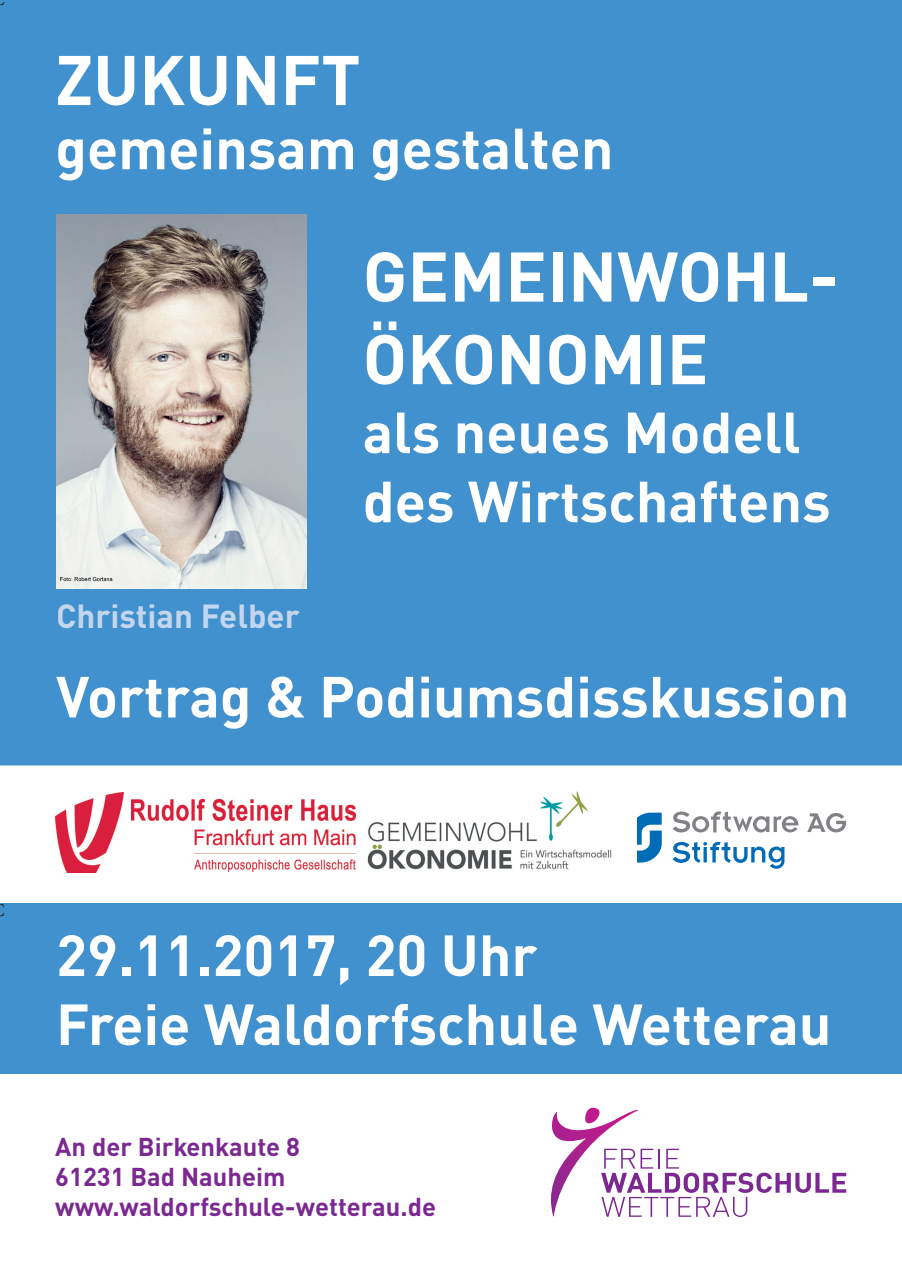
<style>
.page{position:relative;width:902px;height:1272px;background:#fff}
.page>*{position:absolute;margin:0;border:0;box-sizing:border-box;transform-origin:0 0}
.t1{font:700 69px/82.5px "DINOT";color:#fff}
.t2{font:700 57px/69px "DINOT";color:#fff}
.t3{font:700 33px "DINOT";color:#c4d6ee}
.t4{font:700 25.5px/30px "DINOT";color:#7b2991}
</style>
<div class="page">
<div style="left:0;top:902px;width:901px;height:171px;background:#4091ce"></div>
<div style="left:0;top:0;width:901px;height:765px;background:#4091ce"></div>
<img style="left:55px;top:792px;width:68px;height:80px">
<img style="left:132px;top:799px;width:223px;height:72px">
<img style="left:367px;top:791px;width:245px;height:79px">
<svg style="left:637px;top:812px;width:24px;height:50px"></svg>
<svg style="left:672px;top:811px;width:126px;height:21px"></svg>
<svg style="left:807px;top:813px;width:39px;height:19px"></svg>
<svg style="left:672px;top:841px;width:112px;height:27px"></svg>
<img style="left:57px;top:214px;width:249px;height:374px">
<div style="left:58px;top:604px;width:241px;height:24px;background:#4091ce"></div>
<svg style="left:551px;top:1107px;width:295px;height:109px"></svg>
<p class="t1" style="left:55px;top:37px;width:307px">ZUKUNFT</p>
<p class="t2" style="left:55px;top:112px;width:559px">gemeinsam gestalten</p>
<p class="t3" style="left:56px;top:594px;width:245px">Christian Felber</p>
<p class="t1" style="left:362px;top:233px;width:477px">GEMEINWOHL-<br>ÖKONOMIE</p>
<p class="t2" style="left:362px;top:396px;width:469px">als neues Modell des Wirtschaftens</p>
<p class="t2" style="left:56px;top:660px;width:794px">Vortrag &amp; Podiumsdisskussion</p>
<p class="t2" style="left:56px;top:919px;width:776px">29.11.2017, 20 Uhr<br>Freie Waldorfschule Wetterau</p>
<p class="t4" style="left:55px;top:1130px;width:382px">An der Birkenkaute 8<br>61231 Bad Nauheim www.waldorfschule-wetterau.de</p>
</div>
